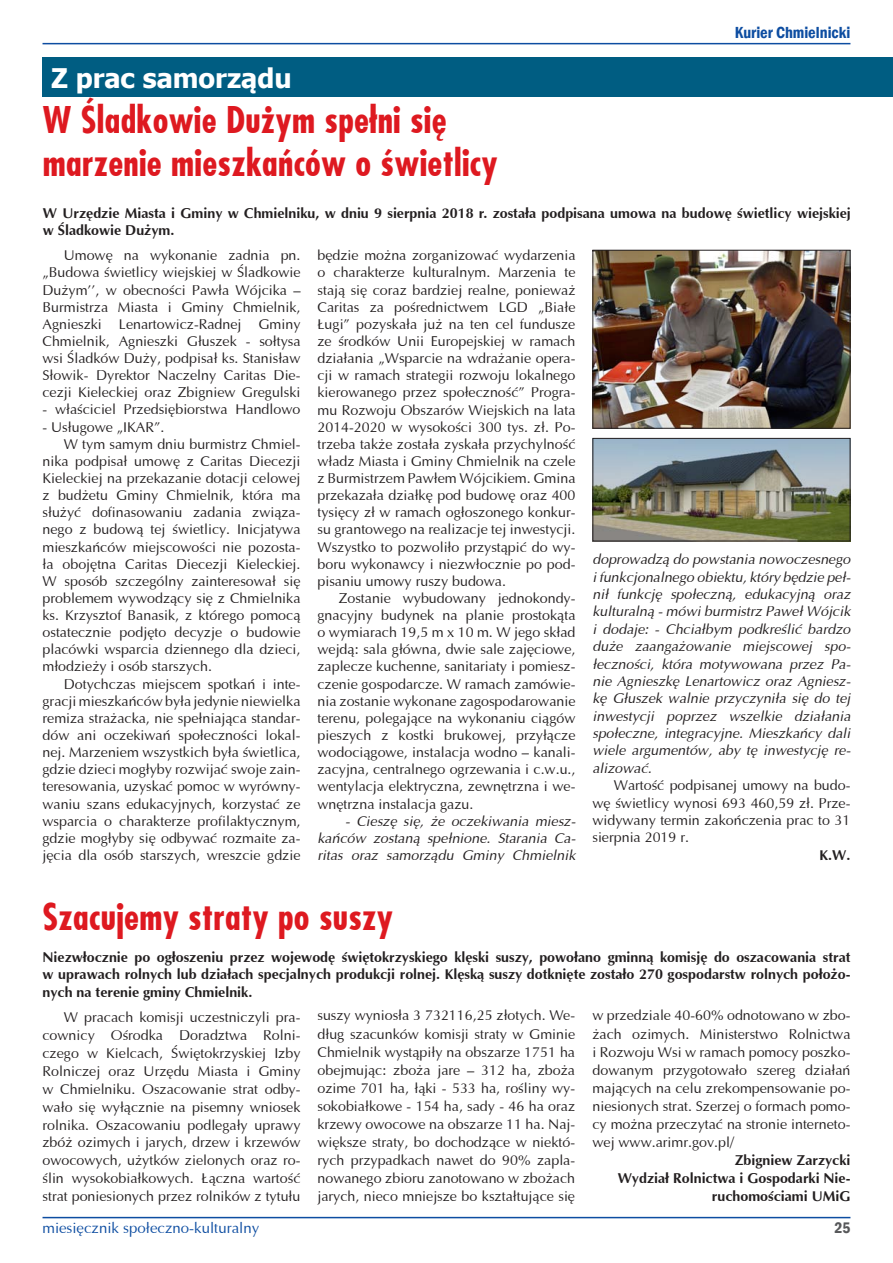
<style>
.page{position:relative;width:893px;height:1263px;background:#fff}
.page>*{position:absolute;margin:0;border:0;box-sizing:border-box;transform-origin:0 0}
.t1{font:700 36px/43.2px "Fujiyama";letter-spacing:.01em;color:#de1920}
.t2{font:700 27px "Tahoma";color:#fff}
.t3{font:600 condensed 16.5px "Franklin Gothic";color:#0d4da1}
.t4{font:600 condensed 15.75px "Franklin Gothic";color:#57585a}
.t5{font:15px "Ottawa";color:#0d4da1}
.t6{font:14.25px/17.1px "Ottawa";color:#231f20;text-align:justify}
.t7{font:italic 14.25px/17.4px "Ottawa";color:#231f20;text-align:justify}
.t8{font:700 14.25px/17.1px "Ottawa";color:#231f20}
</style>
<div class="page">
<hr style="left:43px;top:1217px;width:807px;height:1px;background:#0d4da1">
<hr style="left:43px;top:43px;width:807px;height:1px;background:#0d4da1">
<img style="left:594px;top:440px;width:254px;height:99px">
<div style="left:592px;top:438px;width:258px;height:103px;border:1px solid #231f20"></div>
<img style="left:594px;top:252px;width:254px;height:175px">
<div style="left:592px;top:250px;width:258px;height:179px;border:1px solid #231f20"></div>
<div style="left:43px;top:57px;width:850px;height:40px;background:#005d82"></div>
<h2 class="t2" style="left:51px;top:59px;width:242px">Z prac samorządu</h2>
<p class="t3" style="left:735px;top:22px;width:117px">Kurier Chmielnicki</p>
<h1 class="t1" style="left:43px;top:98px;width:456px">W Śladkowie Dużym spełni się marzenie mieszkańców o świetlicy</h1>
<p class="t8" style="left:43px;top:205px;width:809px">W Urzędzie Miasta i Gminy w Chmielniku, w dniu 9 sierpnia 2018 r. została podpisana umowa na budowę świetlicy wiejskiej w Śladkowie Dużym.</p>
<p class="t6" style="left:43px;top:247px;width:259px;text-indent:21px">Umowę na wykonanie zadnia pn. „Budowa świetlicy wiejskiej w Śladkowie Dużym’’, w obecności Pawła Wójcika – Burmistrza Miasta i Gminy Chmielnik, Agnieszki Lenartowicz-Radnej Gminy Chmielnik, Agnieszki Głuszek - sołtysa wsi Śladków Duży, podpisał ks. Stanisław Słowik- Dyrektor Naczelny Caritas Die&shy;cezji Kieleckiej oraz Zbigniew Gregulski</p>
<p class="t6" style="left:43px;top:401px;width:259px">- właściciel Przedsiębiorstwa Handlowo</p>
<p class="t6" style="left:43px;top:418px;width:123px">- Usługowe „IKAR”.</p>
<p class="t6" style="left:64px;top:435px;width:238px">W tym samym dniu burmistrz Chmiel-</p>
<p class="t6" style="left:43px;top:452px;width:259px">nika podpisał umowę z Caritas Diecezji</p>
<p class="t6" style="left:43px;top:470px;width:259px">Kieleckiej na przekazanie dotacji celowej</p>
<p class="t6" style="left:43px;top:487px;width:259px">z budżetu Gminy Chmielnik, która ma</p>
<p class="t6" style="left:43px;top:504px;width:259px">służyć dofinasowaniu zadania związa-</p>
<p class="t6" style="left:43px;top:521px;width:259px">nego z budową tej świetlicy. Inicjatywa</p>
<p class="t6" style="left:43px;top:538px;width:259px">mieszkańców miejscowości nie pozosta-</p>
<p class="t6" style="left:43px;top:555px;width:259px">ła obojętna Caritas Diecezji Kieleckiej.</p>
<p class="t6" style="left:43px;top:572px;width:259px">W sposób szczególny zainteresował się</p>
<p class="t6" style="left:43px;top:589px;width:259px">problemem wywodzący się z Chmielnika</p>
<p class="t6" style="left:43px;top:607px;width:259px">ks. Krzysztof Banasik, z którego pomocą</p>
<p class="t6" style="left:43px;top:624px;width:259px">ostatecznie podjęto decyzje o budowie</p>
<p class="t6" style="left:43px;top:641px;width:259px">placówki wsparcia dziennego dla dzieci,</p>
<p class="t6" style="left:43px;top:658px;width:171px">młodzieży i osób starszych.</p>
<p class="t6" style="left:64px;top:675px;width:238px">Dotychczas miejscem spotkań i inte-</p>
<p class="t6" style="left:43px;top:692px;width:259px">gracji mieszkańców była jedynie niewielka</p>
<p class="t6" style="left:43px;top:709px;width:259px">remiza strażacka, nie spełniająca standar-</p>
<p class="t6" style="left:43px;top:727px;width:259px">dów ani oczekiwań społeczności lokal-</p>
<p class="t6" style="left:43px;top:744px;width:259px">nej. Marzeniem wszystkich była świetlica,</p>
<p class="t6" style="left:43px;top:761px;width:259px">gdzie dzieci mogłyby rozwijać swoje zain-</p>
<p class="t6" style="left:43px;top:778px;width:259px">teresowania, uzyskać pomoc w wyrówny-</p>
<p class="t6" style="left:43px;top:795px;width:259px">waniu szans edukacyjnych, korzystać ze</p>
<p class="t6" style="left:43px;top:812px;width:259px">wsparcia o charakterze profilaktycznym,</p>
<p class="t6" style="left:43px;top:829px;width:259px">gdzie mogłyby się odbywać rozmaite za-</p>
<p class="t6" style="left:43px;top:846px;width:259px">jęcia dla osób starszych, wreszcie gdzie</p>
<p class="t6" style="left:317px;top:247px;width:259px">będzie można zorganizować wydarzenia o charakterze kulturalnym. Marzenia te stają się coraz bardziej realne, ponieważ Caritas za pośrednictwem LGD „Białe Ługi” pozyskała już na ten cel fundusze ze środków Unii Europejskiej w ramach działania „Wsparcie na wdrażanie opera&shy;cji w ramach strategii rozwoju lokalnego kierowanego przez społeczność” Progra&shy;mu Rozwoju Obszarów Wiejskich na lata 2014-2020 w wysokości 300 tys. zł. Po&shy;trzeba także została zyskała przychylność władz Miasta i Gminy Chmielnik na czele z Burmistrzem Pawłem Wójcikiem. Gmina przekazała działkę pod budowę oraz 400 tysięcy zł w ramach ogłoszonego konkur&shy;su grantowego na realizacje tej inwestycji.<br>Wszystko to pozwoliło przystąpić do wy&shy;boru wykonawcy i niezwłocznie po pod&shy;pisaniu umowy ruszy budowa.</p>
<p class="t6" style="left:317px;top:589px;width:259px;text-indent:21px">Zostanie wybudowany jednokondy&shy;gnacyjny budynek na planie prostokąta o wymiarach 19,5 m x 10 m. W jego skład wejdą: sala główna, dwie sale zajęciowe, zaplecze kuchenne, sanitariaty i pomiesz&shy;czenie gospodarcze. W ramach zamówie&shy;nia zostanie wykonane zagospodarowanie terenu, polegające na wykonaniu ciągów pieszych z kostki brukowej, przyłącze wodociągowe, instalacja wodno – kanali&shy;zacyjna, centralnego ogrzewania i c.w.u., wentylacja elektryczna, zewnętrzna i we&shy;wnętrzna instalacja gazu.</p>
<p class="t7" style="left:317px;top:812px;width:259px;text-indent:28px">- Cieszę się, że oczekiwania miesz&shy;kańców zostaną spełnione. Starania Ca&shy;ritas oraz samorządu Gminy Chmielnik</p>
<p class="t7" style="left:592px;top:551px;width:260px">doprowadzą do powstania nowoczesnego i funkcjonalnego obiektu, który będzie peł&shy;nił funkcję społeczną, edukacyjną oraz kulturalną - mówi burmistrz Paweł Wójcik i dodaje: - Chciałbym podkreślić bardzo duże zaangażowanie miejscowej spo&shy;łeczności, która motywowana przez Pa&shy;nie Agnieszkę Lenartowicz oraz Agniesz&shy;kę Głuszek walnie przyczyniła się do tej inwestycji poprzez wszelkie działania społeczne, integracyjne. Mieszkańcy dali wiele argumentów, aby tę inwestycję re&shy;alizować.</p>
<p class="t6" style="left:592px;top:777px;width:259px;text-indent:21px">Wartość podpisanej umowy na budo&shy;wę świetlicy wynosi 693 460,59 zł. Prze&shy;widywany termin zakończenia prac to 31 sierpnia 2019 r.</p>
<p class="t8" style="left:820px;top:846px;width:32px">K.W.</p>
<h1 class="t1" style="left:43px;top:894px;width:352px">Szacujemy straty po suszy</h1>
<p class="t8" style="left:43px;top:949px;width:809px;text-align:justify">Niezwłocznie po ogłoszeniu przez wojewodę świętokrzyskiego klęski suszy, powołano gminną komisję do oszacowania strat w uprawach rolnych lub działach specjalnych produkcji rolnej. Klęską suszy dotknięte zostało 270 gospodarstw rolnych położo&shy;nych na terenie gminy Chmielnik.</p>
<p class="t6" style="left:317px;top:1006px;width:259px;line-height:18.1px">suszy wyniosła 3 732116,25 złotych. We&shy;dług szacunków komisji straty w Gminie Chmielnik wystąpiły na obszarze 1751 ha obejmując: zboża jare – 312 ha, zboża ozime 701 ha, łąki - 533 ha, rośliny wy&shy;sokobiałkowe - 154 ha, sady - 46 ha oraz krzewy owocowe na obszarze 11 ha. Naj&shy;większe straty, bo dochodzące w niektó&shy;rych przypadkach nawet do 90% zapla&shy;nowanego zbioru zanotowano w zbożach jarych, nieco mniejsze bo kształtujące się</p>
<p class="t6" style="left:592px;top:1006px;width:259px;line-height:18.1px">w przedziale 40-60% odnotowano w zbo&shy;żach ozimych. Ministerstwo Rolnictwa i Rozwoju Wsi w ramach pomocy poszko&shy;dowanym przygotowało szereg działań mających na celu zrekompensowanie po&shy;niesionych strat. Szerzej o formach pomo&shy;cy można przeczytać na stronie interneto&shy;wej www.arimr.gov.pl/</p>
<p class="t6" style="left:43px;top:1008px;width:259px;line-height:18px;text-indent:21px">W pracach komisji uczestniczyli pra&shy;cownicy Ośrodka Doradztwa Rolni&shy;czego w Kielcach, Świętokrzyskiej Izby Rolniczej oraz Urzędu Miasta i Gminy w Chmielniku. Oszacowanie strat odby&shy;wało się wyłącznie na pisemny wniosek rolnika. Oszacowaniu podlegały uprawy zbóż ozimych i jarych, drzew i krzewów owocowych, użytków zielonych oraz ro&shy;ślin wysokobiałkowych. Łączna wartość strat poniesionych przez rolników z tytułu</p>
<p class="t8" style="left:618px;top:1151px;width:234px;line-height:18.1px;text-align:right">Zbigniew Zarzycki<br>Wydział Rolnictwa i Gospodarki Nie&shy;ruchomościami UMiG</p>
<p class="t5" style="left:43px;top:1219px;width:218px">miesięcznik społeczno-kulturalny</p>
<p class="t4" style="left:834px;top:1217px;width:18px">25</p>
</div>
